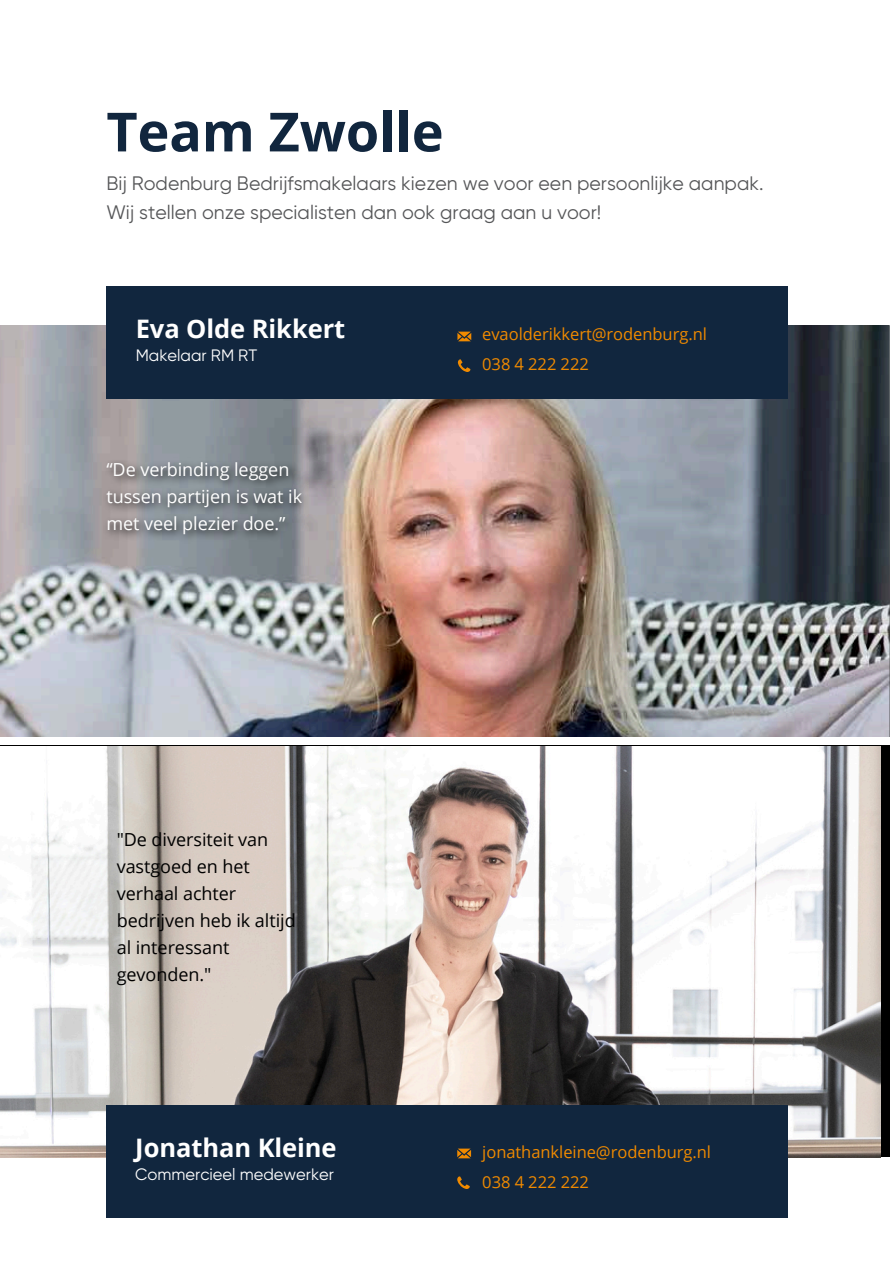
<style>
.page{position:relative;width:894px;height:1264px;background:#fff}
.page>*{position:absolute;margin:0;border:0;box-sizing:border-box;transform-origin:0 0}
.t1{font:700 54px "Open Sans";letter-spacing:-.005em;color:#11263e}
.t2{font:700 25.5px "Open Sans";letter-spacing:-.005em;color:#fff}
.t3{font:19.5px/29.2px "Gilroy";color:#555658}
.t4{font:18px/27px "Open Sans";letter-spacing:-.005em;color:#000}
.t5{font:18px/27px "Open Sans";color:#fff}
.t6{font:16.5px/30.3px "Open Sans";color:#f08a00}
.t7{font:16.5px "Gilroy";color:#fff}
</style>
<div class="page">
<img style="left:0;top:326px;width:889px;height:411px">
<img style="left:104px;top:458px;width:203px;height:85px">
<svg style="left:889px;top:325px;width:1px;height:832px"></svg>
<img style="left:0;top:746px;width:880px;height:411px">
<div style="left:106px;top:1104px;width:681px;height:113px;background:#11263e"></div>
<svg style="left:457px;top:1148px;width:14px;height:10px"></svg>
<svg style="left:457px;top:1176px;width:12px;height:12px"></svg>
<div style="left:106px;top:286px;width:681px;height:113px;background:#11263e"></div>
<svg style="left:457px;top:331px;width:14px;height:10px"></svg>
<svg style="left:457px;top:359px;width:13px;height:13px"></svg>
<p class="t1" style="left:106px;top:94px;width:338px">Team Zwolle</p>
<p class="t3" style="left:106px;top:168px;width:658px">Bij Rodenburg Bedrijfsmakelaars kiezen we voor een persoonlijke aanpak.<br>Wij stellen onze specialisten dan ook graag aan u voor!</p>
<p class="t2" style="left:136px;top:310px;width:211px">Eva Olde Rikkert</p>
<p class="t7" style="left:136px;top:346px;width:123px">Makelaar RM RT</p>
<p class="t5" style="left:106px;top:456px;width:197px">“De verbinding leggen tussen partijen is wat ik met veel plezier doe.”</p>
<h2 class="t4" style="left:117px;top:825px;width:180px">"De diversiteit van vastgoed en het verhaal achter bedrijven heb ik altijd al interessant gevonden."</h2>
<h2 class="t2" style="left:135px;top:1129px;width:203px">Jonathan Kleine</h2>
<p class="t7" style="left:135px;top:1164px;width:200px">Commercieel medewerker</p>
<p class="t6" style="left:482px;top:318px;width:226px">evaolderikkert@rodenburg.nl<br>038 4 222 222</p>
<p class="t6" style="left:482px;top:1136px;width:230px">jonathankleine@rodenburg.nl<br>038 4 222 222</p>
</div>
